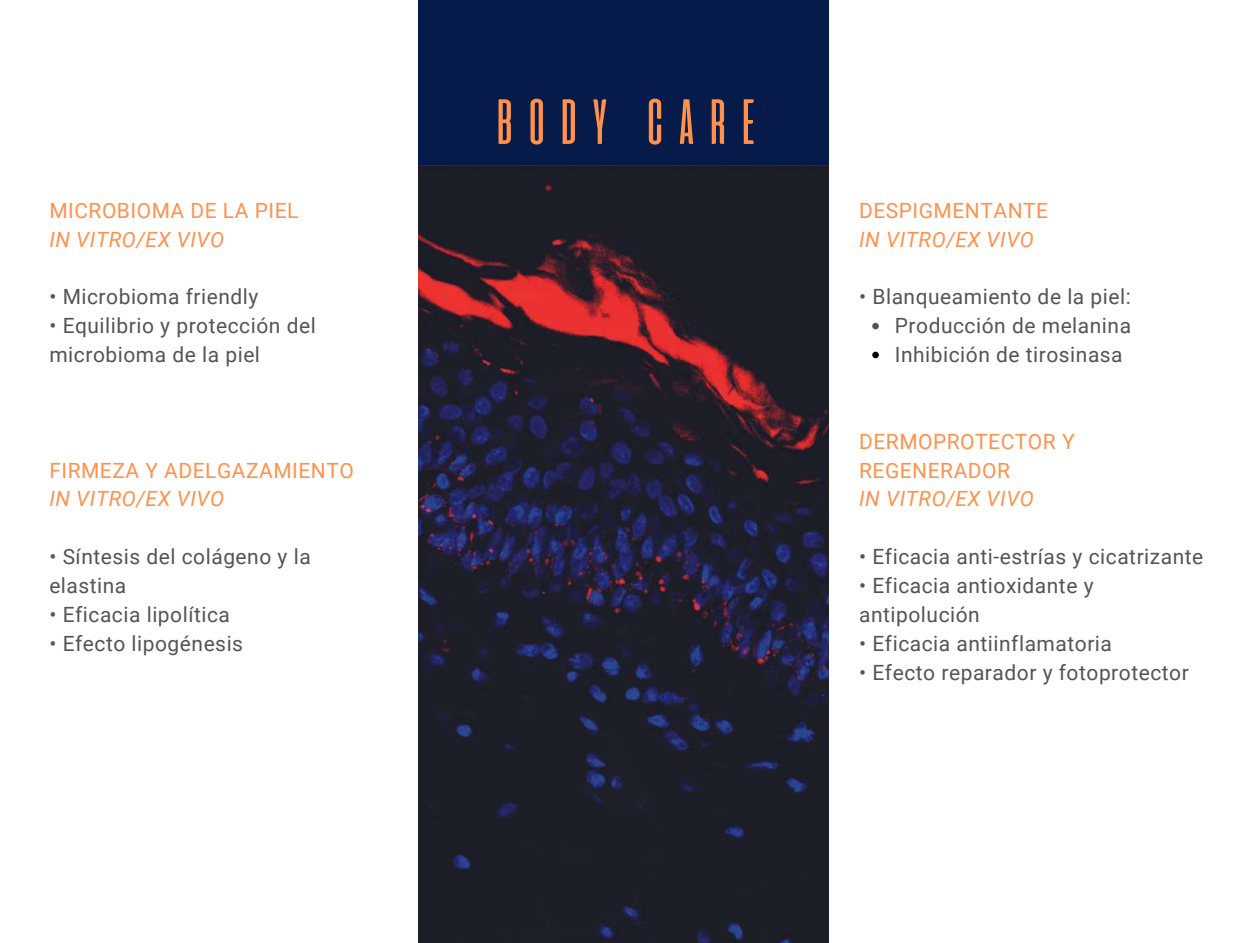
<style>
.page{position:relative;width:1239px;height:943px;background:#fff}
.page>*{position:absolute;margin:0;border:0;box-sizing:border-box;transform-origin:0 0}
.t1{font:63.7px "Alienscows";letter-spacing:.05em;color:#ff914d}
.t2{font:21px/28.9px "Roboto";letter-spacing:.025em;color:#545454}
.t3{font:21px/28.9px "Roboto";letter-spacing:.025em;color:#ff914d}
.t4{font:italic 21px "Roboto";letter-spacing:.025em;color:#ff914d}
</style>
<div class="page">
<div style="left:418px;top:0;width:411px;height:941px;background:#071b4a"></div>
<img style="left:418px;top:165px;width:411px;height:776px">
<svg style="left:872px;top:323px;width:7px;height:6px"></svg>
<svg style="left:872px;top:351px;width:7px;height:7px"></svg>
<p class="t3" style="left:49px;top:196px;width:251px">MICROBIOMA DE LA PIEL</p>
<p class="t4" style="left:49px;top:227px;width:176px">IN VITRO/EX VIVO</p>
<p class="t2" style="left:49px;top:283px;width:211px">• Microbioma friendly</p>
<p class="t2" style="left:49px;top:311px;width:268px">• Equilibrio y protección del microbioma de la piel</p>
<p class="t3" style="left:49px;top:456px;width:306px">FIRMEZA Y ADELGAZAMIENTO</p>
<p class="t4" style="left:49px;top:487px;width:176px">IN VITRO/EX VIVO</p>
<p class="t2" style="left:49px;top:542px;width:263px">• Síntesis del colágeno y la elastina</p>
<p class="t2" style="left:49px;top:600px;width:182px">• Eficacia lipolítica</p>
<p class="t2" style="left:49px;top:629px;width:195px">• Efecto lipogénesis</p>
<h1 class="t1" style="left:490px;top:85px;width:273px">BODY CARE</h1>
<p class="t3" style="left:859px;top:196px;width:190px">DESPIGMENTANTE</p>
<p class="t4" style="left:859px;top:227px;width:176px">IN VITRO/EX VIVO</p>
<p class="t2" style="left:859px;top:283px;width:273px">• Blanqueamiento de la piel:</p>
<p class="t2" style="left:895px;top:311px;width:238px">Producción de melanina<br>Inhibición de tirosinasa</p>
<p class="t3" style="left:859px;top:427px;width:217px">DERMOPROTECTOR Y<br>REGENERADOR</p>
<p class="t4" style="left:859px;top:487px;width:176px">IN VITRO/EX VIVO</p>
<p class="t2" style="left:859px;top:542px;width:346px">• Eficacia anti-estrías y cicatrizante</p>
<p class="t2" style="left:859px;top:571px;width:236px">• Eficacia antioxidante y antipolución</p>
<p class="t2" style="left:859px;top:629px;width:254px">• Eficacia antiinflamatoria</p>
<p class="t2" style="left:859px;top:658px;width:331px">• Efecto reparador y fotoprotector</p>
</div>
